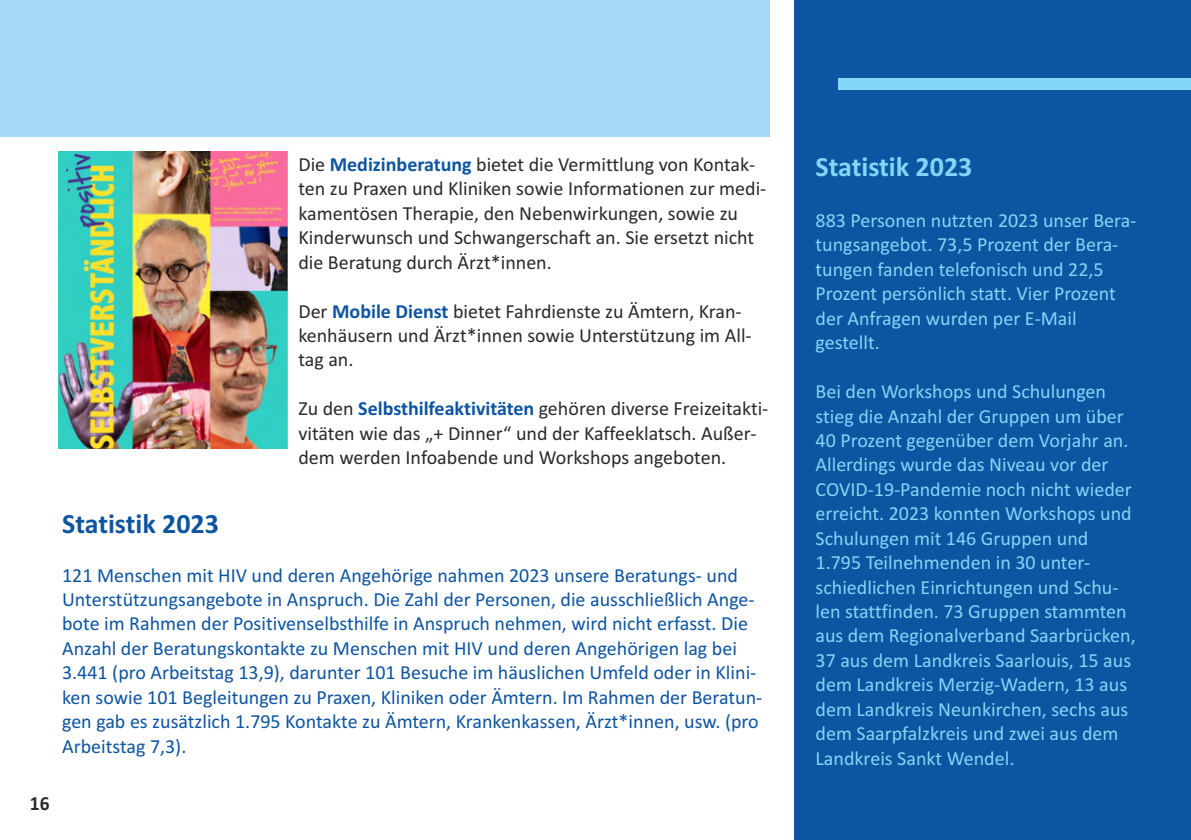
<style>
.page{position:relative;width:1191px;height:840px;background:#fff}
.page>*{position:absolute;margin:0;border:0;box-sizing:border-box;transform-origin:0 0}
.t1{font:700 28px "Calibri";color:#0d54a1}
.t2{font:700 28px "Calibri";color:#82d6f7}
.t3{font:20px/24.4px "Calibri";color:#82d6f7}
.t4{font:20px/24.4px "Calibri";color:#0d54a1}
.t5{font:20px/24.4px "Calibri";color:#2b2929}
.t6{font:700 20px "Calibri";color:#2b2929}
.s1{font-weight:700;color:#0d54a1}
</style>
<div class="page">
<div style="left:794px;top:0;width:396px;height:839px;background:#0d54a1"></div>
<div style="left:0;top:0;width:770px;height:136px;background:#a3d9f7"></div>
<img style="left:59px;top:151px;width:228px;height:297px">
<div style="left:838px;top:78px;width:352px;height:11px;background:#82d6f7"></div>
<hr style="left:1190px;top:0;width:1px;height:839px;background:#0d54a1">
<p class="t5" style="left:298px;top:154px;width:469px">Die <span class="s1">Medizinberatung</span> bietet die Vermittlung von Kontak&shy;ten zu Praxen und Kliniken sowie Informationen zur medi&shy;kamentösen Therapie, den Nebenwirkungen, sowie zu Kinderwunsch und Schwangerschaft an. Sie ersetzt nicht die Beratung durch Ärzt*innen.</p>
<p class="t5" style="left:298px;top:300px;width:455px">Der <span class="s1">Mobile Dienst</span> bietet Fahrdienste zu Ämtern, Kran&shy;kenhäusern und Ärzt*innen sowie Unterstützung im All&shy;tag an.</p>
<p class="t5" style="left:298px;top:398px;width:471px">Zu den <span class="s1">Selbsthilfeaktivitäten</span> gehören diverse Freizeitakti&shy;vitäten wie das „+ Dinner“ und der Kaffeeklatsch. Außer&shy;dem werden Infoabende und Workshops angeboten.</p>
<h1 class="t1" style="left:62px;top:511px;width:158px">Statistik 2023</h1>
<p class="t4" style="left:62px;top:564px;width:701px">121 Menschen mit HIV und deren Angehörige nahmen 2023 unsere Beratungs- und Unterstützungsangebote in Anspruch. Die Zahl der Personen, die ausschließlich Ange&shy;bote im Rahmen der Positivenselbsthilfe in Anspruch nehmen, wird nicht erfasst. Die Anzahl der Beratungskontakte zu Menschen mit HIV und deren Angehörigen lag bei 3.441 (pro Arbeitstag 13,9), darunter 101 Besuche im häuslichen Umfeld oder in Klini&shy;ken sowie 101 Begleitungen zu Praxen, Kliniken oder Ämtern. Im Rahmen der Beratun&shy;gen gab es zusätzlich 1.795 Kontakte zu Ämtern, Krankenkassen, Ärzt*innen, usw. (pro Arbeitstag 7,3).</p>
<p class="t6" style="left:30px;top:794px;width:21px">16</p>
<h1 class="t2" style="left:815px;top:155px;width:158px">Statistik 2023</h1>
<p class="t3" style="left:815px;top:210px;width:322px">883 Personen nutzten 2023 unser Bera&shy;tungsangebot. 73,5 Prozent der Bera&shy;tungen fanden telefonisch und 22,5<br>Prozent persönlich statt. Vier Prozent der Anfragen wurden per E-Mail gestellt.</p>
<p class="t3" style="left:815px;top:380px;width:322px">Bei den Workshops und Schulungen stieg die Anzahl der Gruppen um über 40 Prozent gegenüber dem Vorjahr an.<br>Allerdings wurde das Niveau vor der COVID-19-Pandemie noch nicht wieder erreicht. 2023 konnten Workshops und Schulungen mit 146 Gruppen und 1.795 Teilnehmenden in 30 unter&shy;schiedlichen Einrichtungen und Schu&shy;len stattfinden. 73 Gruppen stammten aus dem Regionalverband Saarbrücken, 37 aus dem Landkreis Saarlouis, 15 aus dem Landkreis Merzig-Wadern, 13 aus dem Landkreis Neunkirchen, sechs aus dem Saarpfalzkreis und zwei aus dem Landkreis Sankt Wendel.</p>
</div>
